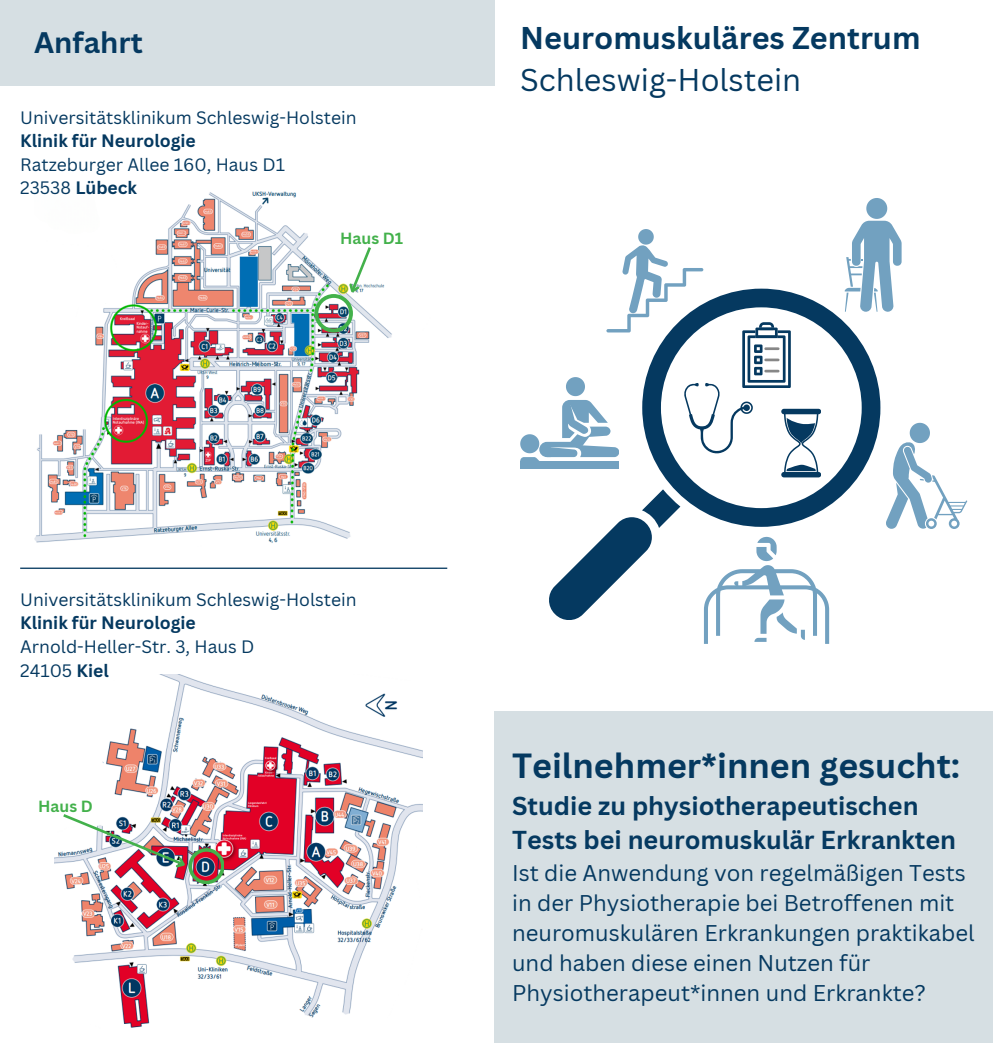
<style>
.page{position:relative;width:993px;height:1043px;background:#fff}
.page>*{position:absolute;margin:0;border:0;box-sizing:border-box;transform-origin:0 0}
.t1{font:700 33.95px "Canva Sans";color:#053960}
.t2{font:700 30.62px "Canva Sans";color:#053960}
.t3{font:30.62px "Canva Sans";color:#053960}
.t4{font:700 28.88px "Canva Sans";color:#053960}
.t5{font:700 25.2px/34.1px "Canva Sans";color:#053960}
.t6{font:22.05px/30.1px "Canva Sans";color:#053960}
.t7{font:17.5px "Canva Sans";color:#053960}
.t8{font:700 17.5px "Canva Sans";color:#053960}
.t9{font:700 15.75px "Canva Sans";color:#43b14b}
.s1{font-weight:400}
.s2{font-weight:700}
</style>
<div class="page">
<img style="left:34px;top:191px;width:358px;height:352px">
<svg style="left:314px;top:244px;width:59px;height:88px"></svg>
<div style="left:494px;top:710px;width:498px;height:332px;background:#d6dfe3"></div>
<img style="left:55px;top:674px;width:367px;height:354px">
<img style="left:60px;top:811px;width:164px;height:72px">
<svg style="left:846px;top:198px;width:55px;height:114px"></svg>
<svg style="left:664px;top:288px;width:216px;height:238px"></svg>
<svg style="left:549px;top:489px;width:131px;height:130px"></svg>
<svg style="left:520px;top:229px;width:300px;height:248px"></svg>
<svg style="left:886px;top:422px;width:81px;height:107px"></svg>
<svg style="left:704px;top:536px;width:125px;height:107px"></svg>
<div style="left:0;top:0;width:494px;height:86px;background:#d6dfe3"></div>
<hr style="left:20px;top:567px;width:427px;height:1px;background:#053960">
<p class="t4" style="left:34px;top:22px;width:110px">Anfahrt</p>
<p class="t7" style="left:20px;top:105px;width:338px">Universitätsklinikum Schleswig-Holstein</p>
<p class="t8" style="left:20px;top:128px;width:177px">Klinik für Neurologie</p>
<p class="t7" style="left:20px;top:152px;width:266px">Ratzeburger Allee 160, Haus D1</p>
<p class="t8" style="left:20px;top:176px;width:118px"><span class="s1">23538</span> Lübeck</p>
<p class="t9" style="left:340px;top:227px;width:64px">Haus D1</p>
<p class="t2" style="left:520px;top:16px;width:402px">Neuromuskuläres Zentrum</p>
<p class="t3" style="left:520px;top:58px;width:282px">Schleswig-Holstein</p>
<p class="t7" style="left:20px;top:587px;width:338px">Universitätsklinikum Schleswig-Holstein</p>
<p class="t8" style="left:20px;top:610px;width:177px">Klinik für Neurologie</p>
<p class="t7" style="left:20px;top:634px;width:236px">Arnold-Heller-Str. 3, Haus D</p>
<p class="t7" style="left:20px;top:657px;width:90px">24105 <span class="s2">Kiel</span></p>
<p class="t9" style="left:38px;top:794px;width:56px">Haus D</p>
<p class="t1" style="left:512px;top:741px;width:449px">Teilnehmer*innen gesucht:</p>
<p class="t5" style="left:512px;top:787px;width:445px">Studie zu physiotherapeutischen<br>Tests bei neuromuskulär Erkrankten</p>
<p class="t6" style="left:512px;top:856px;width:464px">Ist die Anwendung von regelmäßigen Tests in der Physiotherapie bei Betroffenen mit neuromuskulären Erkrankungen praktikabel und haben diese einen Nutzen für Physiotherapeut*innen und Erkrankte?</p>
</div>
